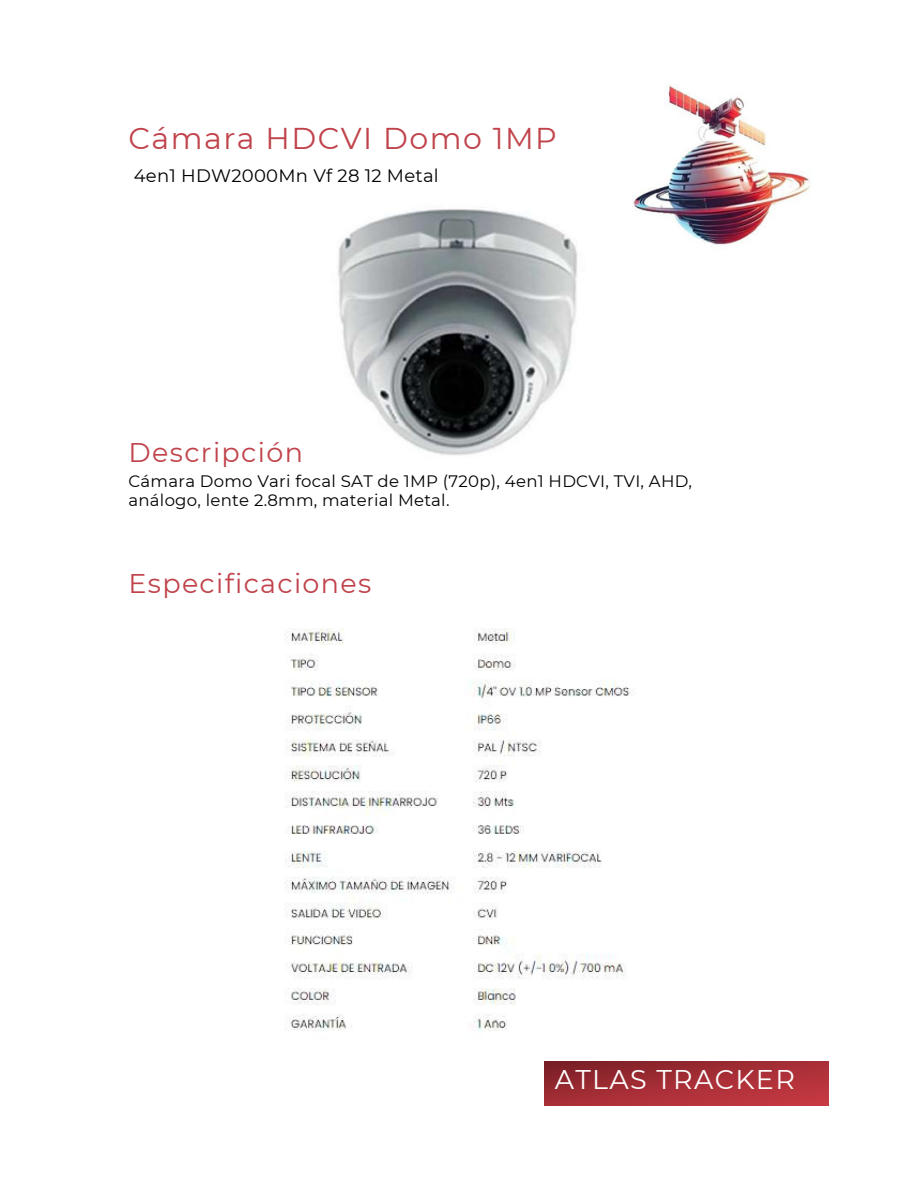
<style>
.page{position:relative;width:918px;height:1188px;background:#fff}
.page>*{position:absolute;margin:0;border:0;box-sizing:border-box;transform-origin:0 0}
.t1{font:30px "Montserrat";letter-spacing:.05em;color:#c0434b}
.t2{font:27px "Montserrat";letter-spacing:.05em;color:#c0434b}
.t3{font:27px "Montserrat";letter-spacing:.05em;color:#fff}
.t4{font:18px "Montserrat";letter-spacing:.015em;color:#000}
.t5{font:16.5px/19.2px "Montserrat";letter-spacing:.015em;color:#000}
</style>
<div class="page">
<img style="left:544px;top:1062px;width:284px;height:43px">
<img style="left:338px;top:209px;width:240px;height:247px">
<img style="left:285px;top:628px;width:348px;height:403px">
<img style="left:633px;top:85px;width:177px;height:160px">
<p class="t1" style="left:129px;top:120px;width:430px">Cámara HDCVI Domo 1MP</p>
<p class="t4" style="left:134px;top:164px;width:307px">4en1 HDW2000Mn Vf 28 12 Metal</p>
<h3 class="t2" style="left:129px;top:436px;width:176px">Descripción</h3>
<p class="t5" style="left:129px;top:471px;width:565px">Cámara Domo Vari focal SAT de 1MP (720p), 4en1 HDCVI, TVI, AHD, análogo, lente 2.8mm, material Metal.</p>
<h2 class="t2" style="left:129px;top:567px;width:244px">Especificaciones</h2>
<h2 class="t3" style="left:555px;top:1063px;width:242px">ATLAS TRACKER</h2>
</div>
